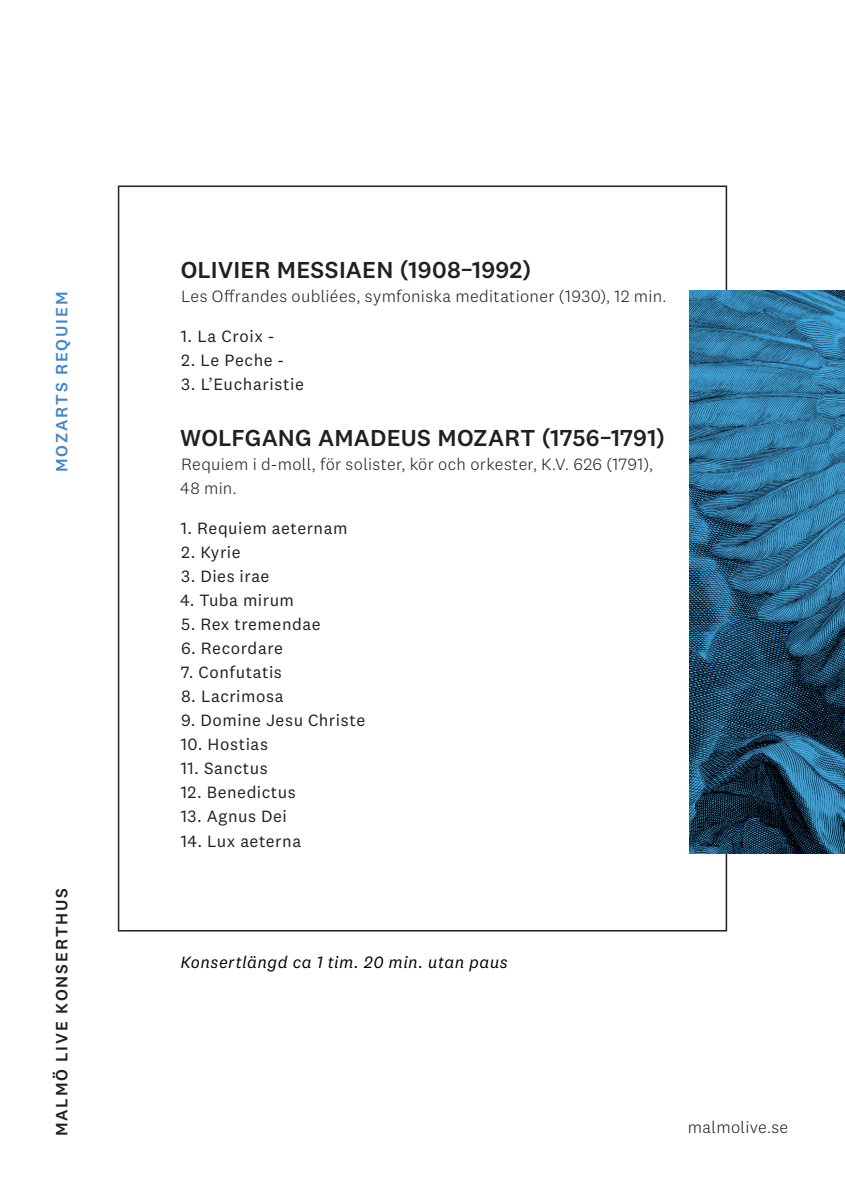
<style>
.page{position:relative;width:845px;height:1191px;background:#fff}
.page>*{position:absolute;margin:0;border:0;box-sizing:border-box;transform-origin:0 0}
.t1{font:500 24px "National 2";letter-spacing:.005em;color:#231f20}
.t2{font:17px "National 2";letter-spacing:.03em;color:#231f20}
.t3{font:300 17px/24px "National 2";letter-spacing:.02em;color:#231f20}
.t4{font:italic 17px "National 2";letter-spacing:.025em;color:#000}
.t5{font:500 17px "National 2";letter-spacing:.105em;color:#231f20}
.t6{font:500 17px "National 2";letter-spacing:.105em;color:#4787c4}
</style>
<div class="page">
<img style="left:689px;top:290px;width:156px;height:563px">
<p class="t6" style="left:51px;top:472px;width:182px;rotate:-90deg">MOZARTS REQUIEM</p>
<p class="t5" style="left:51px;top:1136px;width:250px;rotate:-90deg">MALMÖ LIVE KONSERTHUS</p>
<h1 class="t1" style="left:181px;top:255px;width:352px">OLIVIER MESSIAEN (1908–1992)</h1>
<p class="t3" style="left:181px;top:284px;width:487px">Les Offrandes oubliées, symfoniska meditationer (1930), 12 min.</p>
<p class="t2" style="left:181px;top:326px;width:95px">1. La Croix -</p>
<p class="t2" style="left:181px;top:350px;width:104px">2. Le Peche -</p>
<p class="t2" style="left:181px;top:374px;width:124px">3. L’Eucharistie</p>
<h1 class="t1" style="left:180px;top:423px;width:486px">WOLFGANG AMADEUS MOZART (1756–1791)</h1>
<p class="t3" style="left:180px;top:452px;width:474px">Requiem i d-moll, för solister, kör och orkester, K.V. 626 (1791),<br>48 min.</p>
<p class="t2" style="left:181px;top:518px;width:168px">1. Requiem aeternam</p>
<p class="t2" style="left:181px;top:542px;width:61px">2. Kyrie</p>
<p class="t2" style="left:181px;top:566px;width:90px">3. Dies irae</p>
<p class="t2" style="left:180px;top:590px;width:115px">4. Tuba mirum</p>
<p class="t2" style="left:181px;top:614px;width:141px">5. Rex tremendae</p>
<p class="t2" style="left:181px;top:638px;width:103px">6. Recordare</p>
<p class="t2" style="left:181px;top:662px;width:103px">7. Confutatis</p>
<p class="t2" style="left:181px;top:686px;width:104px">8. Lacrimosa</p>
<p class="t2" style="left:181px;top:710px;width:186px">9. Domine Jesu Christe</p>
<p class="t2" style="left:181px;top:734px;width:89px">10. Hostias</p>
<p class="t2" style="left:181px;top:758px;width:89px">11. Sanctus</p>
<p class="t2" style="left:181px;top:782px;width:117px">12. Benedictus</p>
<p class="t2" style="left:181px;top:806px;width:108px">13. Agnus Dei</p>
<p class="t2" style="left:181px;top:830px;width:122px">14. Lux aeterna</p>
<p class="t4" style="left:180px;top:951px;width:329px">Konsertlängd ca 1 tim. 20 min. utan paus</p>
<p class="t3" style="left:688px;top:1114px;width:102px">malmolive.se</p>
</div>
